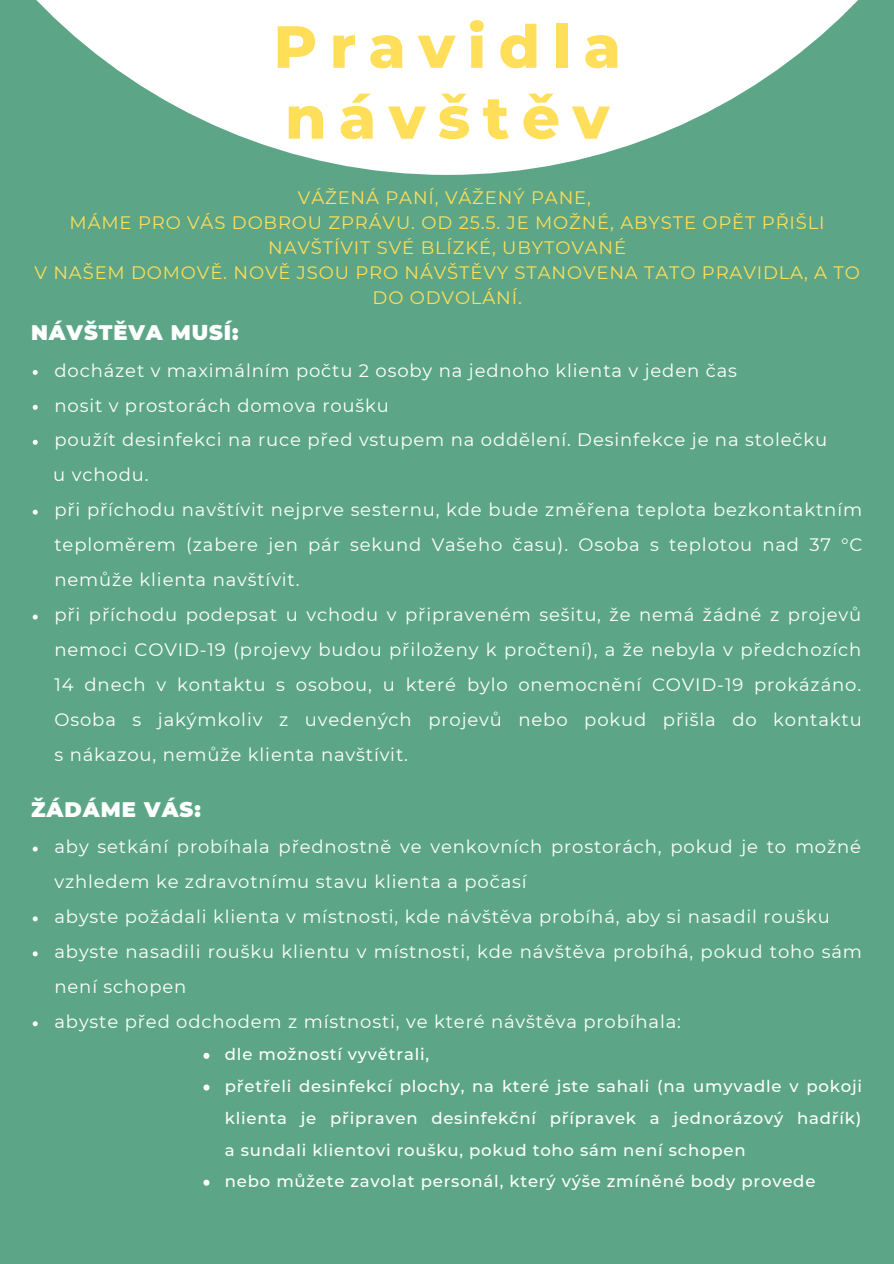
<style>
.page{position:relative;width:894px;height:1264px;background:#fff}
.page>*{position:absolute;margin:0;border:0;box-sizing:border-box;transform-origin:0 0}
.t1{font:800 59.4px/70.8px "Montserrat";letter-spacing:.21em;color:#ffde59}
.t2{font:900 21px "Montserrat";letter-spacing:.04em;color:#fff}
.t3{font:18px/35px "Montserrat";letter-spacing:.045em;color:#fff}
.t4{font:18px/24.9px "Montserrat";letter-spacing:.045em;color:#ffde59;text-align:center}
.t5{font:500 16.5px/31.7px "Montserrat";letter-spacing:.045em;color:#fff}
</style>
<div class="page">
<div style="left:0;top:0;width:893px;height:1263px;background:#5ca687"></div>
<svg style="left:36px;top:0;width:822px;height:175px;fill:#fff"></svg>
<svg style="left:33px;top:370px;width:5px;height:5px"></svg>
<svg style="left:33px;top:405px;width:5px;height:5px"></svg>
<svg style="left:33px;top:440px;width:5px;height:5px"></svg>
<svg style="left:33px;top:509px;width:5px;height:5px"></svg>
<svg style="left:33px;top:614px;width:5px;height:5px"></svg>
<svg style="left:33px;top:846px;width:5px;height:5px"></svg>
<svg style="left:33px;top:916px;width:5px;height:5px"></svg>
<svg style="left:33px;top:951px;width:5px;height:5px"></svg>
<svg style="left:33px;top:1021px;width:5px;height:5px"></svg>
<svg style="left:203px;top:1052px;width:6px;height:6px"></svg>
<svg style="left:203px;top:1084px;width:6px;height:6px"></svg>
<svg style="left:203px;top:1179px;width:6px;height:6px"></svg>
<h1 class="t1" style="left:273px;top:11px;width:349px">Pravidla návštěv</h1>
<p class="t4" style="left:34px;top:185px;width:826px">VÁŽENÁ PANÍ, VÁŽENÝ PANE,<br>MÁME PRO VÁS DOBROU ZPRÁVU. OD 25.5. JE MOŽNÉ, ABYSTE OPĚT PŘIŠLI NAVŠTÍVIT SVÉ BLÍZKÉ, UBYTOVANÉ<br>V NAŠEM DOMOVĚ. NOVĚ JSOU PRO NÁVŠTĚVY STANOVENA TATO PRAVIDLA, A TO DO ODVOLÁNÍ.</p>
<p class="t2" style="left:31px;top:319px;width:209px">NÁVŠTĚVA MUSÍ:</p>
<p class="t3" style="left:54px;top:352px;width:774px">docházet v maximálním počtu 2 osoby na jednoho klienta v jeden čas<br>nosit v prostorách domova roušku<br>použít desinfekci na ruce před vstupem na oddělení. Desinfekce je na stolečku</p>
<p class="t3" style="left:53px;top:457px;width:97px">u vchodu.</p>
<p class="t3" style="left:54px;top:492px;width:809px">při příchodu navštívit nejprve sesternu, kde bude změřena teplota bezkontaktním teploměrem (zabere jen pár sekund Vašeho času). Osoba s teplotou nad 37 °C nemůže klienta navštívit.<br>při příchodu podepsat u vchodu v připraveném sešitu, že nemá žádné z projevů nemoci COVID-19 (projevy budou přiloženy k pročtení), a že nebyla v předchozích 14 dnech v kontaktu s osobou, u které bylo onemocnění COVID-19 prokázáno.<br>Osoba s jakýmkoliv z uvedených projevů nebo pokud přišla do kontaktu s nákazou, nemůže klienta navštívit.</p>
<p class="t2" style="left:31px;top:796px;width:171px">ŽÁDÁME VÁS:</p>
<p class="t3" style="left:54px;top:829px;width:808px">aby setkání probíhala přednostně ve venkovních prostorách, pokud je to možné vzhledem ke zdravotnímu stavu klienta a počasí<br>abyste požádali klienta v místnosti, kde návštěva probíhá, aby si nasadil roušku abyste nasadili roušku klientu v místnosti, kde návštěva probíhá, pokud toho sám není schopen<br>abyste před odchodem z místnosti, ve které návštěva probíhala:</p>
<p class="t5" style="left:225px;top:1038px;width:638px">dle možností vyvětrali,<br>přetřeli desinfekcí plochy, na které jste sahali (na umyvadle v pokoji klienta je připraven desinfekční přípravek a jednorázový hadřík) a sundali klientovi roušku, pokud toho sám není schopen<br>nebo můžete zavolat personál, který výše zmíněné body provede</p>
</div>
